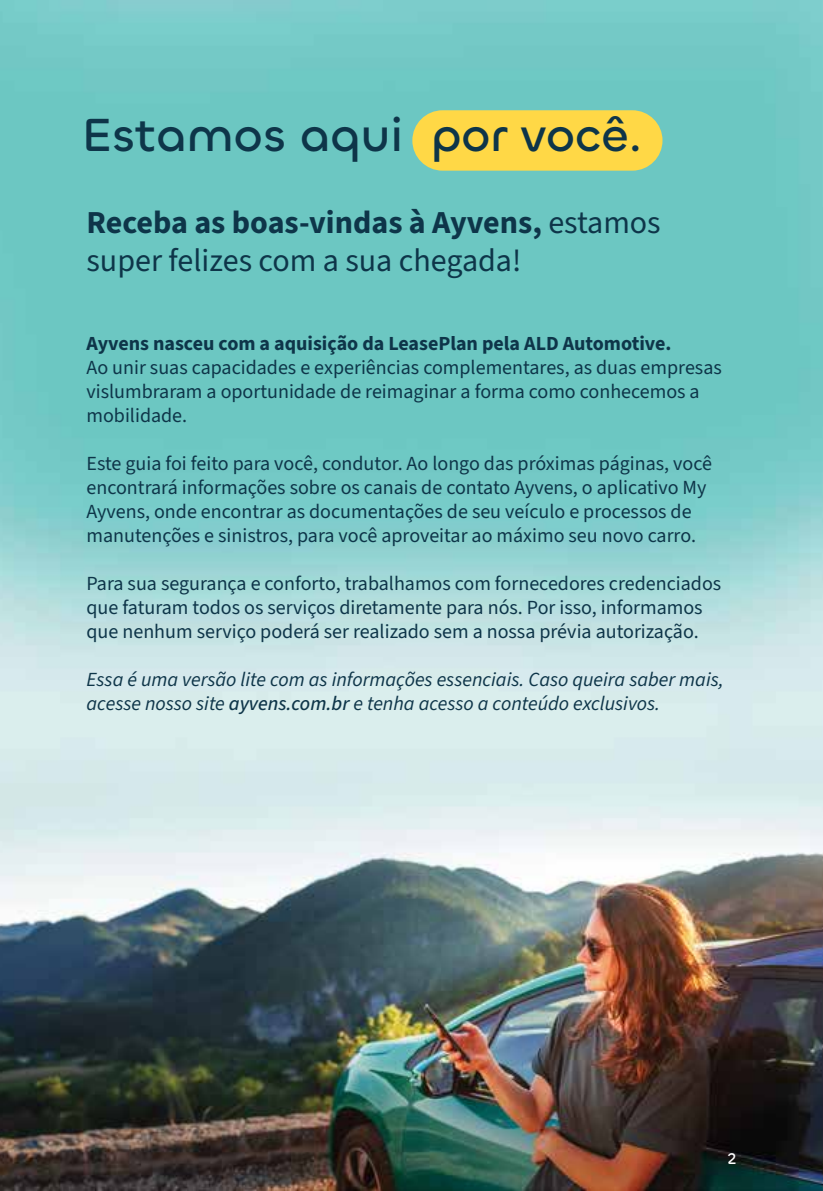
<style>
.page{position:relative;width:823px;height:1191px;background:#fff}
.page>*{position:absolute;margin:0;border:0;box-sizing:border-box;transform-origin:0 0}
.t1{font:500 48px "Chillax";color:#0e3549}
.t2{font:32px/38.4px "Source Sans 3";color:#0e3549}
.t3{font:20px/24px "Source Sans 3";color:#0e3549}
.t4{font:italic 20px/24px "Source Sans 3";color:#0e3549}
.t5{font:700 20px "Source Sans 3";color:#0e3549}
.t6{font:500 16px "Chillax";color:#fff}
.s1{font-weight:700}
.s2{font-weight:500}
</style>
<div class="page">
<img style="left:0;top:0;width:822px;height:1190px">
<div style="left:412px;top:110px;width:250px;height:61px;background:#ffd846;border-radius:30px"></div>
<h1 class="t1" style="left:82px;top:106px;width:561px">Estamos aqui por você.</h1>
<h2 class="t2" style="left:86px;top:204px;width:575px"><span class="s1">Receba as boas-vindas à Ayvens,</span> estamos super felizes com a sua chegada!</h2>
<p class="t5" style="left:86px;top:330px;width:586px">Ayvens nasceu com a aquisição da LeasePlan pela ALD Automotive.</p>
<p class="t3" style="left:86px;top:356px;width:636px">Ao unir suas capacidades e experiências complementares, as duas empresas vislumbraram a oportunidade de reimaginar a forma como conhecemos a mobilidade.</p>
<p class="t3" style="left:86px;top:452px;width:626px">Este guia foi feito para você, condutor. Ao longo das próximas páginas, você encontrará informações sobre os canais de contato Ayvens, o aplicativo My Ayvens, onde encontrar as documentações de seu veículo e processos de manutenções e sinistros, para você aproveitar ao máximo seu novo carro.</p>
<p class="t3" style="left:86px;top:572px;width:636px">Para sua segurança e conforto, trabalhamos com fornecedores credenciados que faturam todos os serviços diretamente para nós. Por isso, informamos que nenhum serviço poderá ser realizado sem a nossa prévia autorização.</p>
<p class="t4" style="left:86px;top:668px;width:638px">Essa é uma versão lite com as informações essenciais. Caso queira saber mais, acesse nosso site <span class="s2">ayvens.com.br</span> e tenha acesso a conteúdo exclusivos.</p>
<p class="t6" style="left:727px;top:1148px;width:10px">2</p>
</div>
